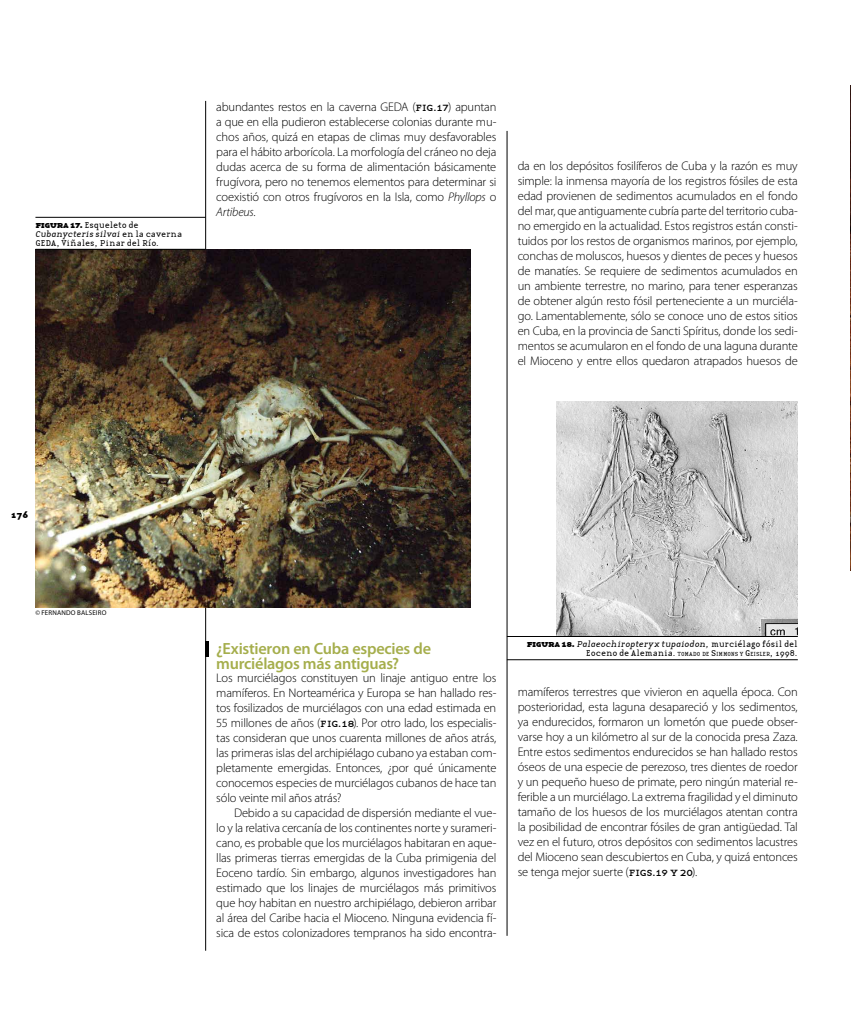
<style>
.page{position:relative;width:851px;height:1028px;background:#fff}
.page>*{position:absolute;margin:0;border:0;box-sizing:border-box;transform-origin:0 0}
.t1{font:600 16.25px/15px "Myriad Pro";letter-spacing:-.015em;color:#a5ae4c}
.t2{font:300 12.5px/15px "Myriad Pro";letter-spacing:-.015em;color:#000;text-align:justify}
.t3{font:10px "Base Twelve Serif B";color:#000}
.t4{font:8.75px "Base Twelve Serif I";letter-spacing:-.01em;color:#000}
.t5{font:8.75px "Base Twelve Serif";letter-spacing:-.005em;color:#000}
.t6{font:6.88px "Myriad Pro";letter-spacing:.025em;color:#000}
.t7{font:6.12px "Base Twelve Serif";letter-spacing:-.02em;color:#000}
.s1{font-family:"Base Twelve Serif SCB";font-size:10px}
.s2{font-family:"Base Twelve Serif"}
.s3{font-family:"Base Twelve Serif Smallcaps";font-weight:400}
.s4{font-style:italic}
.s5{font-size:8.75px}
</style>
<div class="page">
<img style="left:556px;top:401px;width:241px;height:235px">
<hr style="left:205px;top:101px;width:1px;height:849px;background:#000">
<img style="left:850px;top:86px;width:1px;height:484px">
<hr style="left:206px;top:641px;width:3px;height:15px;background:#000">
<img style="left:35px;top:249px;width:435px;height:358px">
<hr style="left:35px;top:217px;width:171px;height:1px;background:#000">
<hr style="left:35px;top:249px;width:171px;height:1px;background:#000">
<hr style="left:507px;top:636px;width:290px;height:1px;background:#000">
<hr style="left:507px;top:659px;width:290px;height:1px;background:#000">
<hr style="left:506px;top:131px;width:1px;height:804px;background:#000">
<p class="t5" style="left:35px;top:220px;width:105px"><span class="s1">figura 17.</span> E squeleto de</p>
<p class="t4" style="left:35px;top:228px;width:148px">Cubanycteris silvai <span class="s2">en la caverna</span></p>
<p class="t5" style="left:35px;top:237px;width:125px">GEDA, Viñales, Pinar del Río.</p>
<p class="t2" style="left:216px;top:99px;width:281px">abundantes restos en la caverna GEDA (<span class="s3">fig.17</span>) apuntan a que en ella pudieron establecerse colonias durante mu&shy;chos años, quizá en etapas de climas muy desfavorables para el hábito arborícola. La morfología del cráneo no deja dudas acerca de su forma de alimentación básicamente frugívora, pero no tenemos elementos para determinar si coexistió con otros frugívoros en la Isla, como <span class="s4">Phyllops</span> o <span class="s4">Artibeus</span>.</p>
<p class="t2" style="left:517px;top:158px;width:281px">da en los depósitos fosilíferos de Cuba y la razón es muy simple: la inmensa mayoría de los registros fósiles de esta edad provienen de sedimentos acumulados en el fondo del mar, que antiguamente cubría parte del territorio cuba&shy;no emergido en la actualidad. Estos registros están consti&shy;tuidos por los restos de organismos marinos, por ejemplo, conchas de moluscos, huesos y dientes de peces y huesos de manatíes. Se requiere de sedimentos acumulados en un ambiente terrestre, no marino, para tener esperanzas de obtener algún resto fósil perteneciente a un murciéla&shy;go. Lamentablemente, sólo se conoce uno de estos sitios en Cuba, en la provincia de Sancti Spíritus, donde los sedi&shy;mentos se acumularon en el fondo de una laguna durante el Mioceno y entre ellos quedaron atrapados huesos de</p>
<p class="t3" style="left:11px;top:508px;width:19px">176</p>
<p class="t6" style="left:35px;top:608px;width:72px">© FERNANDO BALSEI RO</p>
<h1 class="t1" style="left:216px;top:640px;width:216px">¿Existieron en Cuba especies de murciélagos más antiguas?</h1>
<p class="t2" style="left:216px;top:669px;width:281px">Los murciélagos constituyen un linaje antiguo entre los mamíferos. En Norteamérica y Europa se han hallado res&shy;tos fosilizados de murciélagos con una edad estimada en 55 millones de años (<span class="s3">fig.18</span>). Por otro lado, los especialis&shy;tas consideran que unos cuarenta millones de años atrás, las primeras islas del archipiélago cubano ya estaban com&shy;pletamente emergidas. Entonces, ¿por qué únicamente conocemos especies de murciélagos cubanos de hace tan sólo veinte mil años atrás?</p>
<p class="t2" style="left:216px;top:804px;width:281px;text-indent:18px">Debido a su capacidad de dispersión mediante el vue&shy;lo y la relativa cercanía de los continentes norte y surameri&shy;cano, es probable que los murciélagos habitaran en aque&shy;llas primeras tierras emergidas de la Cuba primigenia del Eoceno tardío. Sin embargo, algunos investigadores han estimado que los linajes de murciélagos más primitivos que hoy habitan en nuestro archipiélago, debieron arribar al área del Caribe hacia el Mioceno. Ninguna evidencia fí&shy;sica de estos colonizadores tempranos ha sido encontra-</p>
<p class="t4" style="left:526px;top:639px;width:272px"><span class="s1">figura 18.</span> Palaeochiropteryx tupaiodon, <span class="s2">murciélago fósil del</span></p>
<p class="t7" style="left:586px;top:650px;width:213px"><span class="s5">Eoceno de Alemania.</span> TOMADO DE <span class="s5">S</span>IMMONS Y <span class="s5">G</span> EISLER<span class="s5">, 1998.</span></p>
<p class="t2" style="left:517px;top:683px;width:281px">mamíferos terrestres que vivieron en aquella época. Con posterioridad, esta laguna desapareció y los sedimentos, ya endurecidos, formaron un lometón que puede obser&shy;varse hoy a un kilómetro al sur de la conocida presa Zaza.<br>Entre estos sedimentos endurecidos se han hallado restos óseos de una especie de perezoso, tres dientes de roedor y un pequeño hueso de primate, pero ningún material re&shy;ferible a un murciélago. La extrema fragilidad y el diminuto tamaño de los huesos de los murciélagos atentan contra la posibilidad de encontrar fósiles de gran antigüedad. Tal vez en el futuro, otros depósitos con sedimentos lacustres del Mioceno sean descubiertos en Cuba, y quizá entonces se tenga mejor suerte (<span class="s3">figs.19 y 20</span>).</p>
</div>
